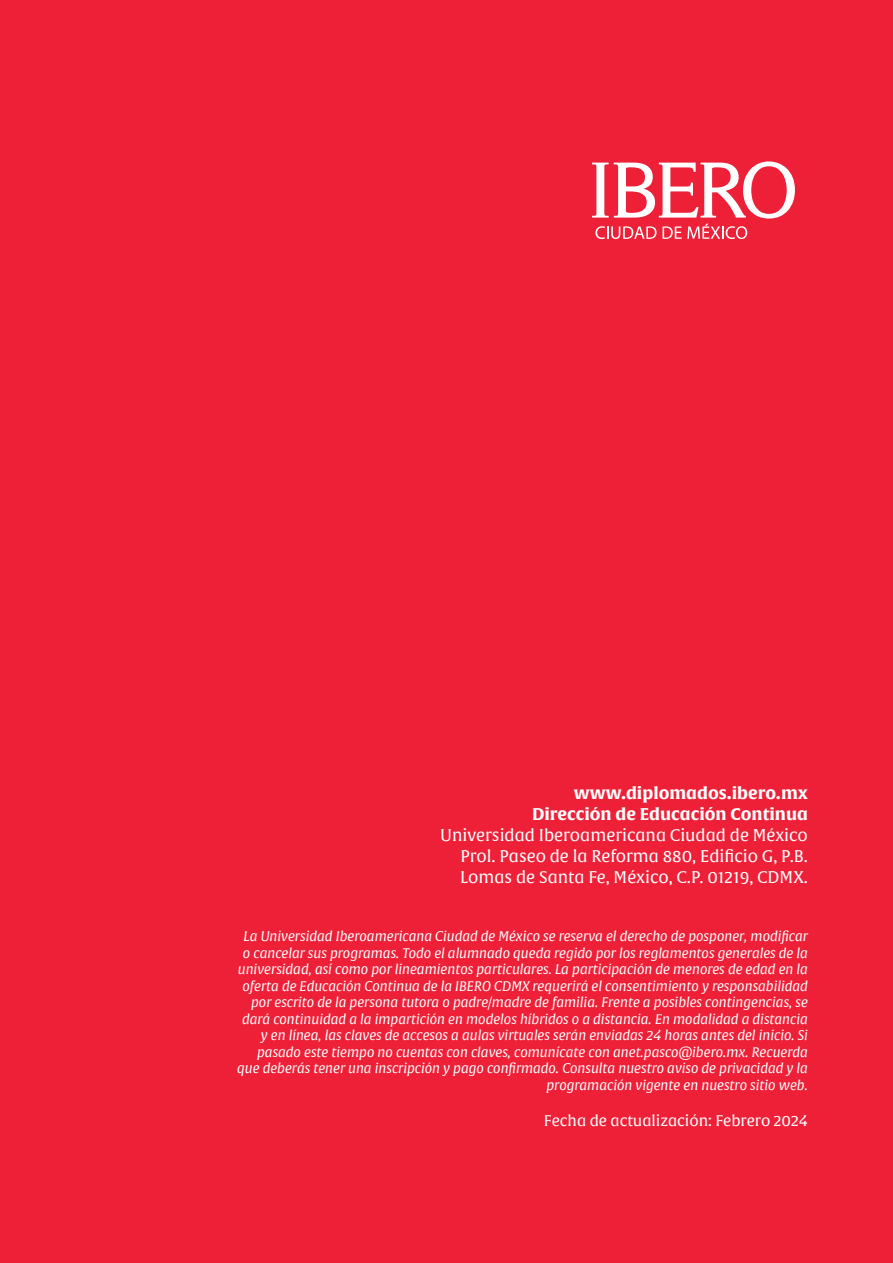
<style>
.page{position:relative;width:893px;height:1263px;background:#ee2038}
.page>*{position:absolute;margin:0;border:0;box-sizing:border-box;transform-origin:0 0}
.t1{font:16.5px/21px "Alverata Informal";color:#fff;text-align:justify}
.t2{font:700 16.5px/21px "Alverata Informal";color:#fff;text-align:right}
.t3{font:15px "Alverata Informal";color:#fff}
.t4{font:italic 13.5px/16.5px "Alverata";color:#fff;text-align:right}
</style>
<div class="page">
<svg style="left:592px;top:161px;width:203px;height:78px"></svg>
<p class="t2" style="left:532px;top:783px;width:277px">www.diplomados.ibero.mx<br>Dirección de Educación Continua</p>
<p class="t1" style="left:460px;top:825px;width:349px;text-indent:-20px">Universidad Iberoamericana Ciudad de México Prol. Paseo de la Reforma 880, Edificio G, P.B.<br>Lomas de Santa Fe, México, C.P. 01219, CDMX.</p>
<p class="t4" style="left:237px;top:928px;width:572px">La Universidad Iberoamericana Ciudad de México se reserva el derecho de posponer, modificar o cancelar sus programas. Todo el alumnado queda regido por los reglamentos generales de la universidad, así como por lineamientos particulares. La participación de menores de edad en la oferta de Educación Continua de la IBERO CDMX requerirá el consentimiento y responsabilidad por escrito de la persona tutora o padre/madre de familia. Frente a posibles contingencias, se dará continuidad a la impartición en modelos híbridos o a distancia. En modalidad a distancia y en línea, las claves de accesos a aulas virtuales serán enviadas 24 horas antes del inicio. Si pasado este tiempo no cuentas con claves, comunícate con anet.pasco@ibero.mx. Recuerda que deberás tener una inscripción y pago confirmado. Consulta nuestro aviso de privacidad y la programación vigente en nuestro sitio web.</p>
<p class="t3" style="left:544px;top:1111px;width:265px">Fecha de actualización: Febrero 2024</p>
</div>
